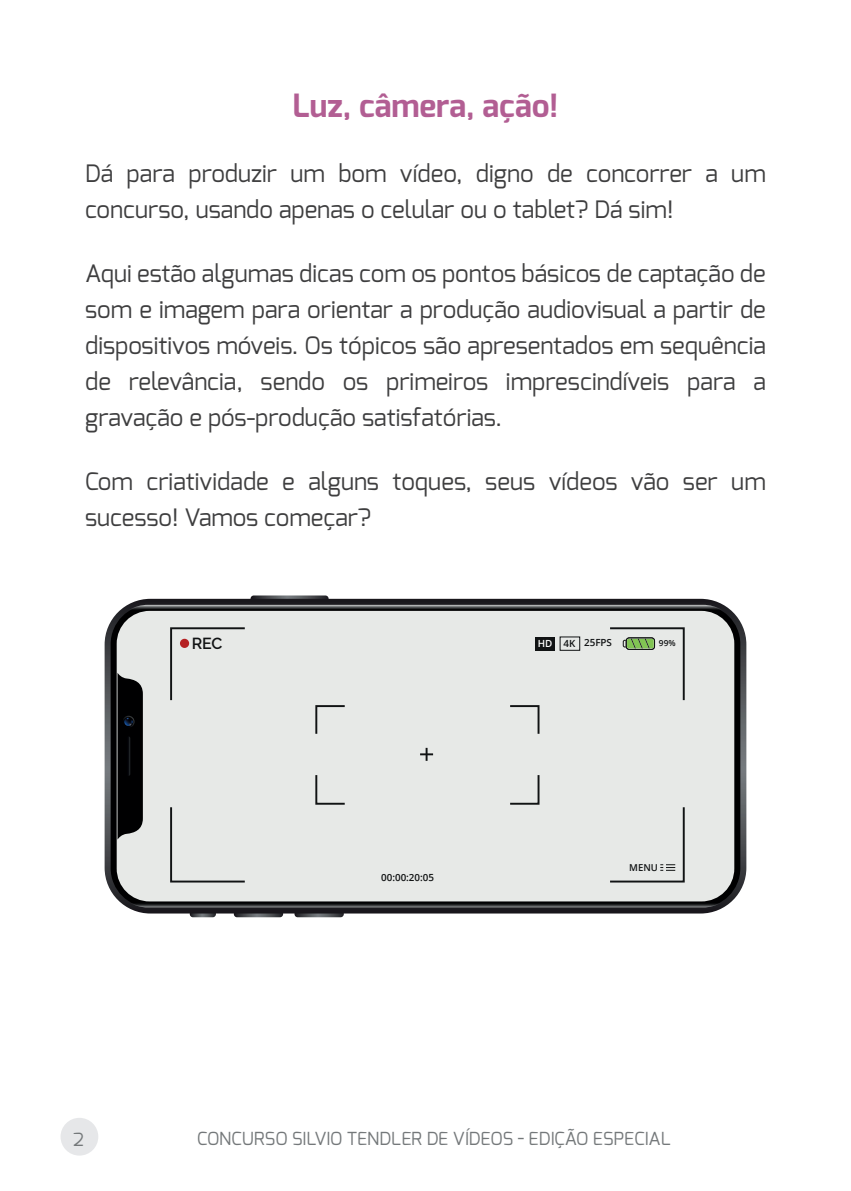
<style>
.page{position:relative;width:851px;height:1191px;background:#fff}
.page>*{position:absolute;margin:0;border:0;box-sizing:border-box;transform-origin:0 0}
.t1{font:700 32px "Exo";color:#b25e93}
.t2{font:24px/36px "Exo";color:#3e3e3f}
.t3{font:18px "Exo";color:#74787a}
.t4{font:600 16px "Raleway";color:#111314}
.t5{font:600 9.8px "Open Sans";color:#111314}
.t6{font:600 9.6px "Open Sans";color:#111314}
.t7{font:600 8.4px "Open Sans";color:#111314}
.s1{color:#fff}
</style>
<div class="page">
<div style="left:60px;top:1117px;width:38px;height:38px;background:#e6e7e9;border-radius:50%"></div>
<svg style="left:105px;top:614px;width:641px;height:284px;background:#444648"></svg>
<svg style="left:116px;top:889px;width:619px;height:28px;background:#6f6f71"></svg>
<div style="left:161px;top:613px;width:531px;height:285px;background:#e7e9e7"></div>
<svg style="left:116px;top:595px;width:619px;height:288px"></svg>
<h1 class="t1" style="left:292px;top:85px;width:267px">Luz, câmera, ação!</h1>
<p class="t2" style="left:85px;top:155px;width:682px">Dá para produzir um bom vídeo, digno de concorrer a um concurso, usando apenas o celular ou o tablet? Dá sim!</p>
<p class="t2" style="left:85px;top:255px;width:682px;text-align:justify">Aqui estão algumas dicas com os pontos básicos de captação de som e imagem para orientar a produção audiovisual a partir de dispositivos móveis. Os tópicos são apresentados em sequência de relevância, sendo os primeiros imprescindíveis para a gravação e pós-produção satisfatórias.</p>
<p class="t2" style="left:85px;top:463px;width:682px">Com criatividade e alguns toques, seus vídeos vão ser um sucesso! Vamos começar?</p>
<p class="t4" style="left:192px;top:634px;width:32px">REC</p>
<p class="t5" style="left:537px;top:636px;width:76px"><span class="s1">HD</span> 4K 25FPS</p>
<p class="t7" style="left:658px;top:637px;width:18px">99%</p>
<p class="t5" style="left:381px;top:871px;width:55px">00:00:20:05</p>
<p class="t6" style="left:629px;top:861px;width:30px">MENU</p>
<p class="t3" style="left:73px;top:1127px;width:12px">2</p>
<p class="t3" style="left:197px;top:1126px;width:475px">Concurso Silvio Tendler de Vídeos - edição especial</p>
</div>
